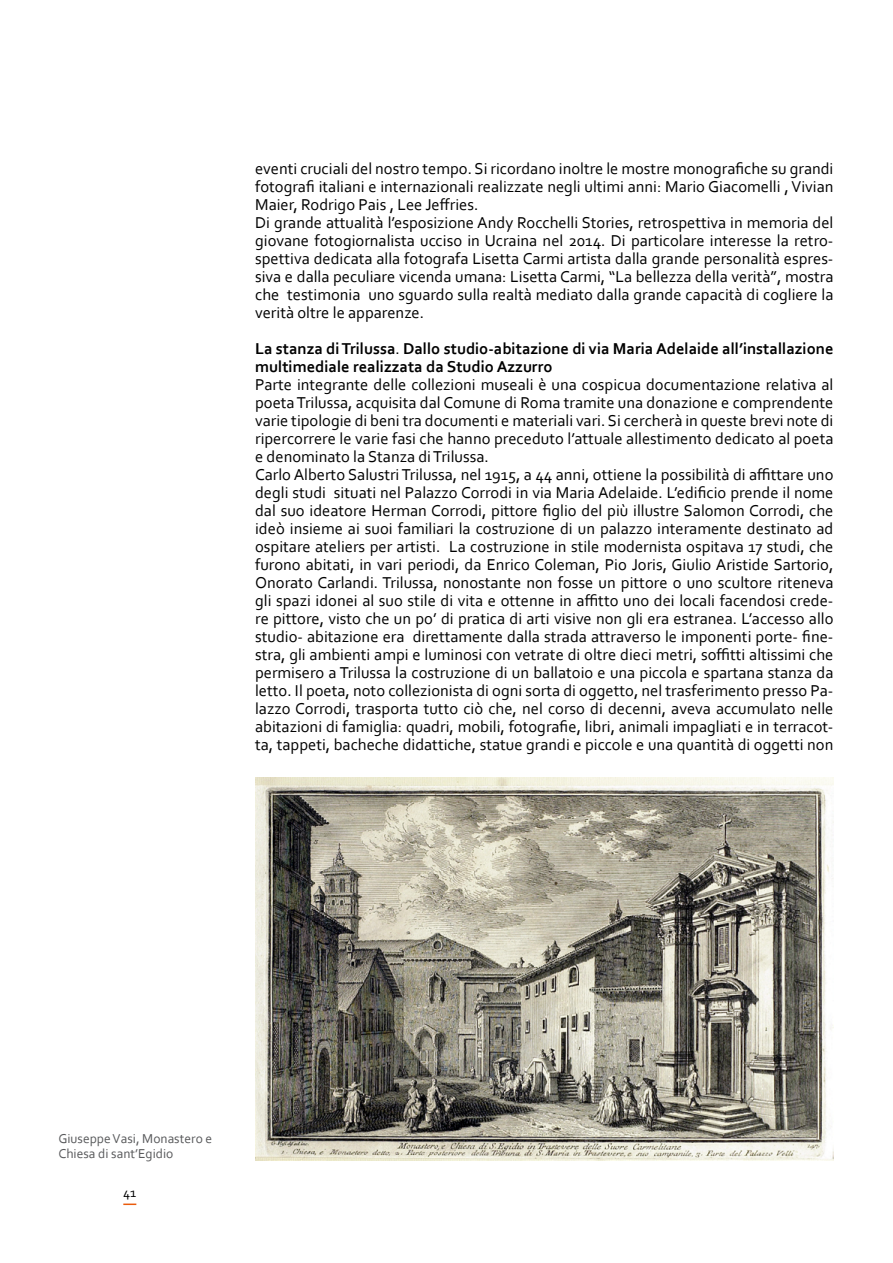
<style>
.page{position:relative;width:893px;height:1263px;background:#fff}
.page>*{position:absolute;margin:0;border:0;box-sizing:border-box;transform-origin:0 0}
.t1{font:16.5px/18px "Corbel";color:#000}
.t2{font:700 16.5px/18px "Corbel";color:#000}
.t3{font:13.5px/15px "Corbel";color:#58595b}
.t4{font:13.5px "Corbel";color:#000}
.s1{font-weight:400}
</style>
<div class="page">
<svg style="left:123px;top:1203px;width:13px;height:2px"></svg>
<img style="left:255px;top:778px;width:578px;height:383px">
<p class="t1" style="left:255px;top:159px;width:580px">eventi cruciali del nostro tempo. Si ricordano inoltre le mostre monografiche su grandi fotografi italiani e internazionali realizzate negli ultimi anni: Mario Giacomelli , Vivian Maier, Rodrigo Pais , Lee Jeffries.<br>Di grande attualità l’esposizione Andy Rocchelli Stories, retrospettiva in memoria del giovane fotogiornalista ucciso in Ucraina nel 2014. Di particolare interesse la retro&shy;spettiva dedicata alla fotografa Lisetta Carmi artista dalla grande personalità espres&shy;siva e dalla peculiare vicenda umana: Lisetta Carmi, “La bellezza della verità”, mostra che testimonia uno sguardo sulla realtà mediato dalla grande capacità di cogliere la verità oltre le apparenze.</p>
<p class="t2" style="left:255px;top:339px;width:580px">La stanza di Trilussa<span class="s1">.</span> Dallo studio-abitazione di via Maria Adelaide all’installazione multimediale realizzata da Studio Azzurro</p>
<p class="t1" style="left:255px;top:375px;width:580px">Parte integrante delle collezioni museali è una cospicua documentazione relativa al poeta Trilussa, acquisita dal Comune di Roma tramite una donazione e comprendente varie tipologie di beni tra documenti e materiali vari. Si cercherà in queste brevi note di ripercorrere le varie fasi che hanno preceduto l’attuale allestimento dedicato al poeta e denominato la Stanza di Trilussa.<br>Carlo Alberto Salustri Trilussa, nel 1915, a 44 anni, ottiene la possibilità di affittare uno degli studi situati nel Palazzo Corrodi in via Maria Adelaide. L’edificio prende il nome dal suo ideatore Herman Corrodi, pittore figlio del più illustre Salomon Corrodi, che ideò insieme ai suoi familiari la costruzione di un palazzo interamente destinato ad ospitare ateliers per artisti. La costruzione in stile modernista ospitava 17 studi, che furono abitati, in vari periodi, da Enrico Coleman, Pio Joris, Giulio Aristide Sartorio, Onorato Carlandi. Trilussa, nonostante non fosse un pittore o uno scultore riteneva gli spazi idonei al suo stile di vita e ottenne in affitto uno dei locali facendosi crede&shy;re pittore, visto che un po’ di pratica di arti visive non gli era estranea. L’accesso allo studio- abitazione era direttamente dalla strada attraverso le imponenti porte- fine&shy;stra, gli ambienti ampi e luminosi con vetrate di oltre dieci metri, soffitti altissimi che permisero a Trilussa la costruzione di un ballatoio e una piccola e spartana stanza da letto. Il poeta, noto collezionista di ogni sorta di oggetto, nel trasferimento presso Pa&shy;lazzo Corrodi, trasporta tutto ciò che, nel corso di decenni, aveva accumulato nelle abitazioni di famiglia: quadri, mobili, fotografie, libri, animali impagliati e in terracot&shy;ta, tappeti, bacheche didattiche, statue grandi e piccole e una quantità di oggetti non</p>
<p class="t3" style="left:58px;top:1131px;width:155px">Giuseppe Vasi, Monastero e<br>Chiesa di sant’Egidio</p>
<p class="t4" style="left:123px;top:1184px;width:15px">41</p>
</div>
